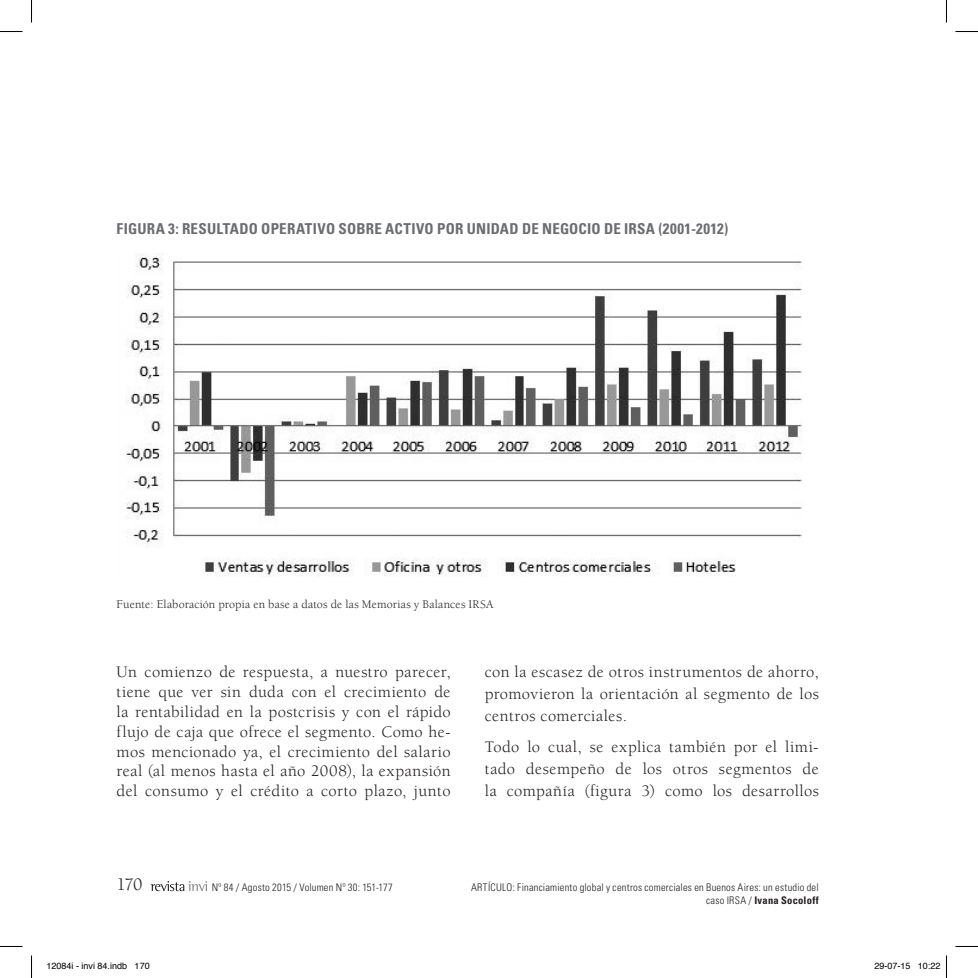
<style>
.page{position:relative;width:978px;height:978px;background:#fff}
.page>*{position:absolute;margin:0;border:0;box-sizing:border-box;transform-origin:0 0}
.t1{font:18px "Berkeley Std";color:#231f20}
.t2{font:16.5px/19.8px "Berkeley Std";letter-spacing:.025em;color:#231f20;text-align:justify}
.t3{font:700 condensed 15px "Univers LT Std";letter-spacing:.015em;color:#6c6d70}
.t4{font:12px "Berkeley Std";letter-spacing:.015em;color:#231f20}
.t5{font:300 condensed 10.5px/12.6px "Univers LT Std";letter-spacing:.02em;color:#231f20;text-align:right}
.t6{font:9px "Helvetica";color:#000}
.s1{font-style:inherit}
.s2{font-weight:700}
</style>
<div class="page">
<svg style="left:151px;top:881px;width:56px;height:9px"></svg>
<img style="left:126px;top:254px;width:677px;height:322px">
<svg style="left:0;top:31px;width:22px;height:1px"></svg>
<svg style="left:955px;top:31px;width:22px;height:1px"></svg>
<svg style="left:31px;top:0;width:1px;height:23px"></svg>
<svg style="left:31px;top:955px;width:1px;height:22px"></svg>
<p class="t3" style="left:117px;top:219px;width:613px">FIGURA 3: RESULTADO OPERATIVO SOBRE ACTIVO POR UNIDAD DE NEGOCIO DE IRSA (2001-2012)</p>
<p class="t4" style="left:117px;top:598px;width:378px">Fuente: Elaboración propia en base a datos de las Memorias y Balances IRSA</p>
<p class="t2" style="left:117px;top:662px;width:335px">Un comienzo de respuesta, a nuestro parecer, tiene que ver sin duda con el crecimiento de la rentabilidad en la postcrisis y con el rápido flujo de caja que ofrece el segmento. Como he&shy;mos mencionado ya, el crecimiento del salario real (al menos hasta el año 2008), la expansión del consumo y el crédito a corto plazo, junto</p>
<p class="t2" style="left:484px;top:661px;width:335px;line-height:22px">con la escasez de otros instrumentos de ahorro, promovieron la orientación al segmento de los centros comerciales.</p>
<p class="t2" style="left:484px;top:735px;width:335px;line-height:22px">Todo lo cual, se explica también por el limi&shy;tado desempeño de los otros segmentos de la compañía (figura 3) como los desarrollos</p>
<p class="t1" style="left:117px;top:874px;width:27px">170</p>
<p class="t5" style="left:212px;top:880px;width:182px">Nº 84 / Agosto 2015 / Volumen Nº 30: 151-177</p>
<p class="t5" style="left:471px;top:880px;width:349px"><span class="s1">ARTÍCULO:</span> Financiamiento global y centros comerciales en Buenos Aires: un estudio del caso IRSA / <span class="s2">Ivana Socoloff</span></p>
<p class="t6" style="left:46px;top:958px;width:105px">12084i - invi 84.indb 170</p>
<p class="t6" style="left:874px;top:958px;width:68px">29-07-15 10:22</p>
</div>
